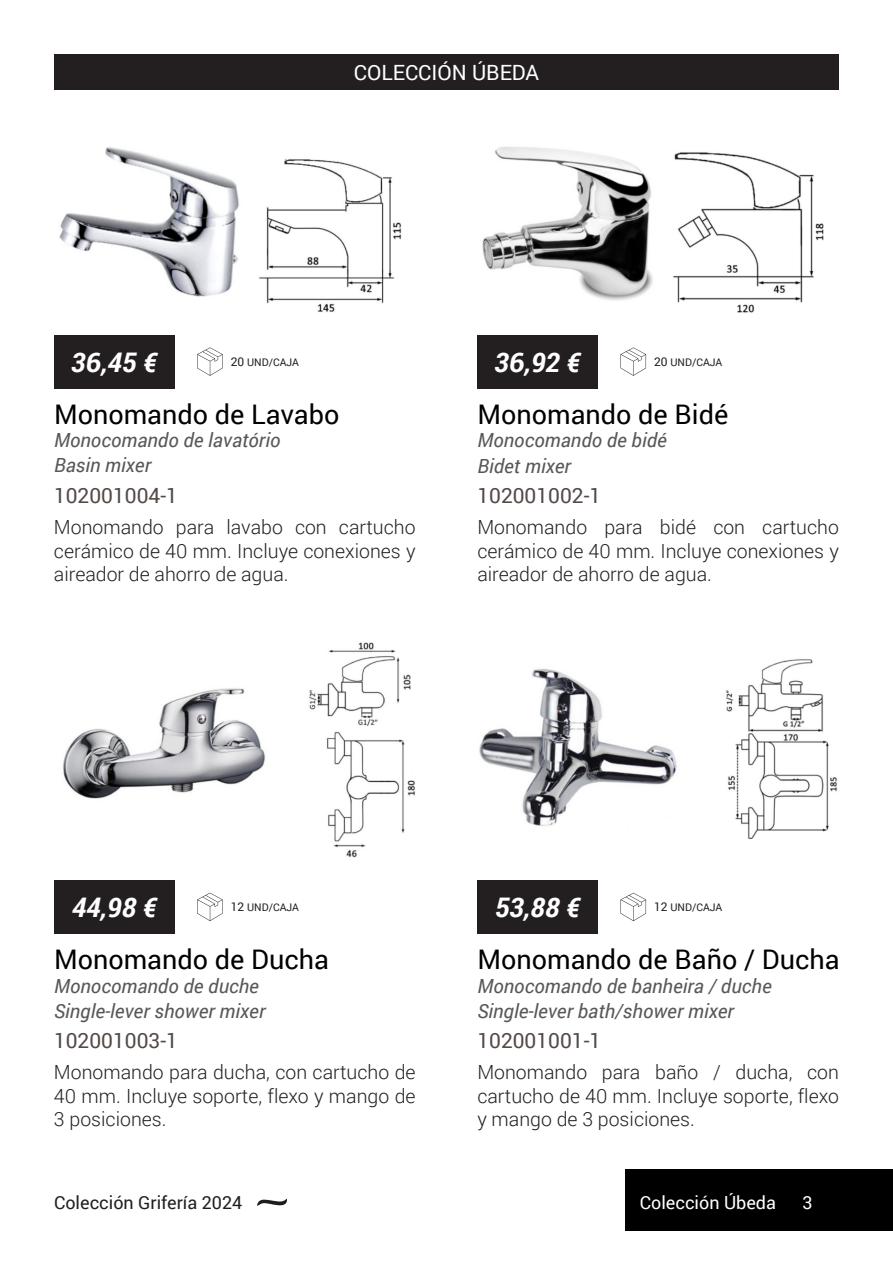
<style>
.page{position:relative;width:893px;height:1263px;background:#fff}
.page>*{position:absolute;margin:0;border:0;box-sizing:border-box;transform-origin:0 0}
.t1{font:27px "Roboto";color:#000}
.t2{font:italic 700 27px "Roboto";color:#fff}
.t3{font:21px "Roboto";color:#524a47}
.t4{font:21px "Roboto";color:#fff}
.t5{font:300 19.5px/23.4px "Roboto";color:#231f20;text-align:justify}
.t6{font:italic 19.5px/25px "Roboto";color:#57585a}
.t7{font:18px "Roboto";color:#231f20}
.t8{font:18px "Roboto";color:#fff}
.t9{font:10.5px "Roboto";letter-spacing:-.005em;color:#231f20}
.s1{font-size:12px}
</style>
<div class="page">
<div style="left:625px;top:1169px;width:268px;height:62px;background:#000"></div>
<div style="left:54px;top:54px;width:785px;height:35px;background:#231f20"></div>
<svg style="left:257px;top:1199px;width:30px;height:7px"></svg>
<img style="left:59px;top:147px;width:180px;height:150px">
<img style="left:259px;top:159px;width:143px;height:153px">
<div style="left:54px;top:880px;width:120px;height:53px;background:#231f20"></div>
<div style="left:54px;top:335px;width:120px;height:53px;background:#231f20"></div>
<div style="left:477px;top:880px;width:121px;height:53px;background:#231f20"></div>
<svg style="left:197px;top:893px;width:26px;height:28px"></svg>
<svg style="left:197px;top:347px;width:26px;height:29px"></svg>
<svg style="left:620px;top:893px;width:26px;height:28px"></svg>
<img style="left:63px;top:642px;width:353px;height:216px">
<img style="left:479px;top:659px;width:358px;height:180px">
<img style="left:482px;top:147px;width:171px;height:154px">
<img style="left:673px;top:152px;width:151px;height:161px">
<div style="left:477px;top:335px;width:121px;height:53px;background:#231f20"></div>
<svg style="left:620px;top:347px;width:26px;height:29px"></svg>
<p class="t4" style="left:354px;top:57px;width:187px">Colección Úbeda</p>
<h1 class="t2" style="left:71px;top:343px;width:87px">36,45 €</h1>
<p class="t9" style="left:231px;top:355px;width:70px"><span class="s1">20</span> UND/CAJA</p>
<h1 class="t2" style="left:495px;top:343px;width:87px">36,92 €</h1>
<p class="t9" style="left:654px;top:355px;width:70px"><span class="s1">20</span> UND/CAJA</p>
<h1 class="t1" style="left:54px;top:395px;width:287px">Monomando de Lavabo</h1>
<p class="t6" style="left:54px;top:426px;width:228px;line-height:26px">Monocomando de lavatório<br>Basin mixer</p>
<h1 class="t1" style="left:477px;top:395px;width:252px">Monomando de Bidé</h1>
<p class="t6" style="left:477px;top:426px;width:191px;line-height:26.4px">Monocomando de bidé<br>Bidet mixer</p>
<p class="t3" style="left:54px;top:481px;width:125px">102001004-1</p>
<p class="t3" style="left:477px;top:481px;width:125px">102001002-1</p>
<p class="t5" style="left:54px;top:515px;width:363px">Monomando para lavabo con cartucho cerámico de 40 mm. Incluye conexiones y aireador de ahorro de agua.</p>
<p class="t5" style="left:477px;top:515px;width:363px">Monomando para bidé con cartucho cerámico de 40 mm. Incluye conexiones y aireador de ahorro de agua.</p>
<h1 class="t2" style="left:72px;top:888px;width:86px">44,98 €</h1>
<p class="t9" style="left:231px;top:900px;width:70px"><span class="s1">12</span> UND/CAJA</p>
<h1 class="t2" style="left:495px;top:888px;width:86px">53,88 €</h1>
<p class="t9" style="left:654px;top:900px;width:70px"><span class="s1">12</span> UND/CAJA</p>
<h1 class="t1" style="left:54px;top:940px;width:276px">Monomando de Ducha</h1>
<p class="t6" style="left:54px;top:972px;width:213px">Monocomando de duche<br>Single-lever shower mixer</p>
<h1 class="t1" style="left:477px;top:940px;width:364px">Monomando de Baño / Ducha</h1>
<p class="t6" style="left:477px;top:972px;width:296px;line-height:25.5px">Monocomando de banheira / duche<br>Single-lever bath/shower mixer</p>
<p class="t3" style="left:54px;top:1026px;width:125px">102001003-1</p>
<p class="t3" style="left:477px;top:1026px;width:125px">102001001-1</p>
<p class="t5" style="left:54px;top:1060px;width:363px">Monomando para ducha, con cartucho de 40 mm. Incluye soporte, flexo y mango de 3 posiciones.</p>
<p class="t5" style="left:477px;top:1060px;width:363px">Monomando para baño / ducha, con cartucho de 40 mm. Incluye soporte, flexo y mango de 3 posiciones.</p>
<p class="t7" style="left:54px;top:1190px;width:190px">Colección Grifería 2024</p>
<p class="t8" style="left:640px;top:1190px;width:138px">Colección Úbeda</p>
<p class="t8" style="left:803px;top:1190px;width:12px">3</p>
</div>
